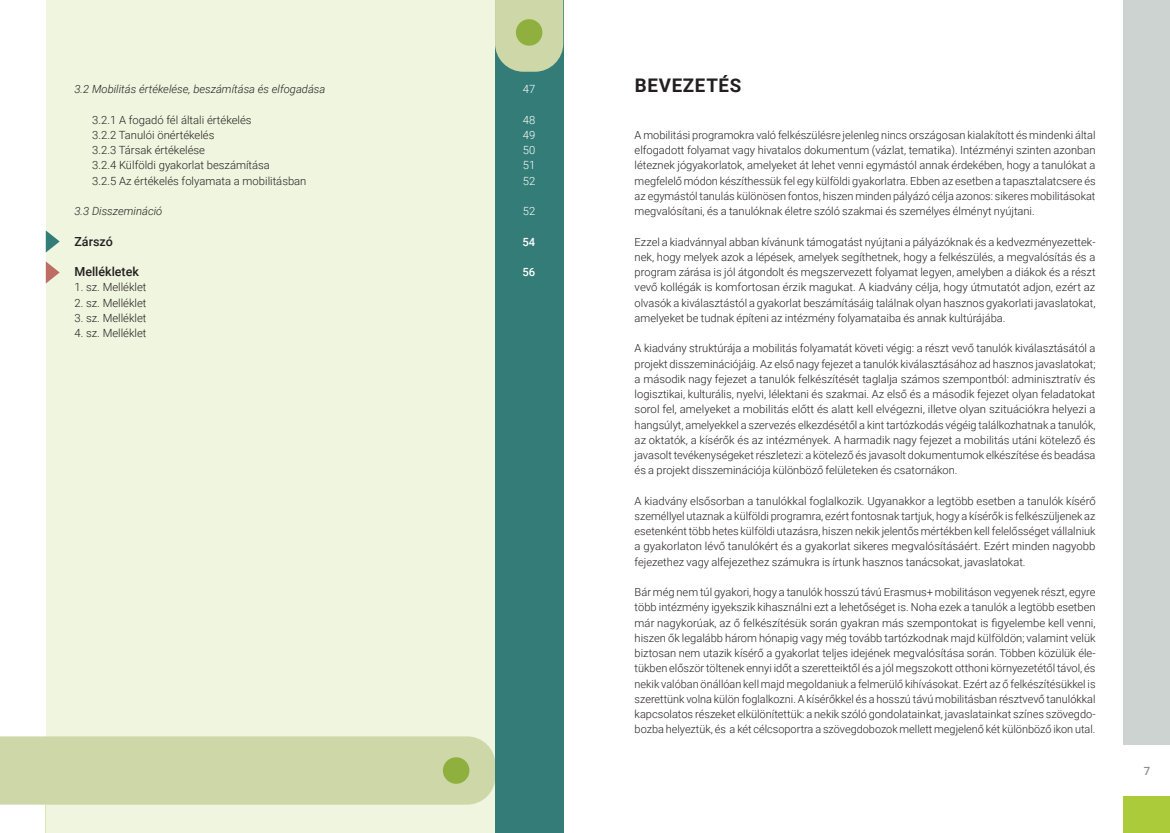
<style>
.page{position:relative;width:1170px;height:833px;background:#fff}
.page>*{position:absolute;margin:0;border:0;box-sizing:border-box;transform-origin:0 0}
.t1{font:700 18.75px "Roboto";letter-spacing:.035em;color:#231f20}
.t2{font:500 12.5px "Roboto";color:#231f20}
.t3{font:300 11.25px "Roboto";color:#231f20}
.t4{font:italic 300 11.25px "Roboto";color:#231f20}
.t5{font:300 11.25px "Roboto";color:#fff}
.t6{font:500 11.25px "Roboto";color:#fff}
.t7{font:500 11.25px "Roboto";color:#82908a}
.Kenyérszöveg{font:300 11.12px/15.2px "Roboto";color:#231f20;text-align:justify}
</style>
<div class="page">
<div style="left:46px;top:0;width:517px;height:833px;background:#eff5de"></div>
<div style="left:0;top:736px;width:495px;height:68px;background:#cdd7a7"></div>
<div style="left:443px;top:757px;width:26px;height:26px;background:#8faf3e;border-radius:50%"></div>
<div style="left:495px;top:0;width:68px;height:833px;background:#347c77"></div>
<svg style="left:495px;top:0;width:68px;height:72px;background:#c0cfa2"></svg>
<div style="left:516px;top:19px;width:26px;height:27px;background:#8faf3e;border-radius:50%"></div>
<div style="left:1123px;top:0;width:46px;height:744px;background:#cdd3d0"></div>
<div style="left:1123px;top:797px;width:46px;height:36px;background:#abcb3b"></div>
<svg style="left:46px;top:230px;width:14px;height:22px"></svg>
<svg style="left:46px;top:261px;width:14px;height:22px"></svg>
<p class="t4" style="left:74px;top:81px;width:252px">3.2 Mobilitás értékelése, beszámítása és elfogadása</p>
<p class="t3" style="left:92px;top:112px;width:161px">3.2.1 A fogadó fél általi értékelés</p>
<p class="t3" style="left:92px;top:127px;width:124px">3.2.2 Tanulói önértékelés</p>
<p class="t3" style="left:92px;top:142px;width:114px">3.2.3 Társak értékelése</p>
<p class="t3" style="left:92px;top:157px;width:179px">3.2.4 Külföldi gyakorlat beszámítása</p>
<p class="t3" style="left:92px;top:173px;width:216px">3.2.5 Az értékelés folyamata a mobilitásban</p>
<p class="t4" style="left:74px;top:203px;width:89px">3.3 Disszemináció</p>
<p class="t2" style="left:74px;top:232px;width:40px">Zárszó</p>
<p class="t2" style="left:74px;top:263px;width:66px">Mellékletek</p>
<p class="t3" style="left:74px;top:279px;width:74px">1. sz. Melléklet</p>
<p class="t3" style="left:74px;top:295px;width:74px">2. sz. Melléklet</p>
<p class="t3" style="left:74px;top:310px;width:74px">3. sz. Melléklet</p>
<p class="t3" style="left:74px;top:325px;width:74px">4. sz. Melléklet</p>
<p class="t5" style="left:523px;top:81px;width:14px">47</p>
<p class="t5" style="left:523px;top:112px;width:14px">48</p>
<p class="t5" style="left:523px;top:127px;width:14px">49</p>
<p class="t5" style="left:523px;top:142px;width:14px">50</p>
<p class="t5" style="left:523px;top:157px;width:14px">51</p>
<p class="t5" style="left:523px;top:173px;width:14px">52</p>
<p class="t5" style="left:523px;top:203px;width:14px">52</p>
<p class="t6" style="left:522px;top:234px;width:14px">54</p>
<p class="t6" style="left:522px;top:264px;width:14px">56</p>
<p class="t1" style="left:635px;top:72px;width:108px">BEVEZETÉS</p>
<p class="Kenyérszöveg" style="left:634px;top:127px;width:462px">A mobilitási programokra való felkészülésre jelenleg nincs országosan kialakított és mindenki által elfogadott folyamat vagy hivatalos dokumentum (vázlat, tematika). Intézményi szinten azonban léteznek jógyakorlatok, amelyeket át lehet venni egymástól annak érdekében, hogy a tanulókat a megfelelő módon készíthessük fel egy külföldi gyakorlatra. Ebben az esetben a tapasztalatcsere és az egymástól tanulás különösen fontos, hiszen minden pályázó célja azonos: sikeres mobilitásokat megvalósítani, és a tanulóknak életre szóló szakmai és személyes élményt nyújtani.</p>
<p class="Kenyérszöveg" style="left:634px;top:234px;width:462px">Ezzel a kiadvánnyal abban kívánunk támogatást nyújtani a pályázóknak és a kedvezményezettek&shy;nek, hogy melyek azok a lépések, amelyek segíthetnek, hogy a felkészülés, a megvalósítás és a program zárása is jól átgondolt és megszervezett folyamat legyen, amelyben a diákok és a részt vevő kollégák is komfortosan érzik magukat. A kiadvány célja, hogy útmutatót adjon, ezért az olvasók a kiválasztástól a gyakorlat beszámításáig találnak olyan hasznos gyakorlati javaslatokat, amelyeket be tudnak építeni az intézmény folyamataiba és annak kultúrájába.</p>
<p class="Kenyérszöveg" style="left:634px;top:340px;width:462px">A kiadvány struktúrája a mobilitás folyamatát követi végig: a részt vevő tanulók kiválasztásától a projekt disszeminációjáig. Az első nagy fejezet a tanulók kiválasztásához ad hasznos javaslatokat; a második nagy fejezet a tanulók felkészítését taglalja számos szempontból: adminisztratív és logisztikai, kulturális, nyelvi, lélektani és szakmai. Az első és a második fejezet olyan feladatokat sorol fel, amelyeket a mobilitás előtt és alatt kell elvégezni, illetve olyan szituációkra helyezi a hangsúlyt, amelyekkel a szervezés elkezdésétől a kint tartózkodás végéig találkozhatnak a tanulók, az oktatók, a kísérők és az intézmények. A harmadik nagy fejezet a mobilitás utáni kötelező és javasolt tevékenységeket részletezi: a kötelező és javasolt dokumentumok elkészítése és beadása és a projekt disszeminációja különböző felületeken és csatornákon.</p>
<p class="Kenyérszöveg" style="left:634px;top:493px;width:462px">A kiadvány elsősorban a tanulókkal foglalkozik. Ugyanakkor a legtöbb esetben a tanulók kísérő személlyel utaznak a külföldi programra, ezért fontosnak tartjuk, hogy a kísérők is felkészüljenek az esetenként több hetes külföldi utazásra, hiszen nekik jelentős mértékben kell felelősséget vállalniuk a gyakorlaton lévő tanulókért és a gyakorlat sikeres megvalósításáért. Ezért minden nagyobb fejezethez vagy alfejezethez számukra is írtunk hasznos tanácsokat, javaslatokat.</p>
<p class="Kenyérszöveg" style="left:634px;top:584px;width:462px">Bár még nem túl gyakori, hogy a tanulók hosszú távú Erasmus+ mobilitáson vegyenek részt, egyre több intézmény igyekszik kihasználni ezt a lehetőséget is. Noha ezek a tanulók a legtöbb esetben már nagykorúak, az ő felkészítésük során gyakran más szempontokat is figyelembe kell venni, hiszen ők legalább három hónapig vagy még tovább tartózkodnak majd külföldön; valamint velük biztosan nem utazik kísérő a gyakorlat teljes idejének megvalósítása során. Többen közülük éle&shy;tükben először töltenek ennyi időt a szeretteiktől és a jól megszokott otthoni környezetétől távol, és nekik valóban önállóan kell majd megoldaniuk a felmerülő kihívásokat. Ezért az ő felkészítésükkel is szerettünk volna külön foglalkozni. A kísérőkkel és a hosszú távú mobilitásban résztvevő tanulókkal kapcsolatos részeket elkülönítettük: a nekik szóló gondolatainkat, javaslatainkat színes szövegdo&shy;bozba helyeztük, és a két célcsoportra a szövegdobozok mellett megjelenő két különböző ikon utal.</p>
<p class="t7" style="left:1143px;top:763px;width:8px">7</p>
</div>
